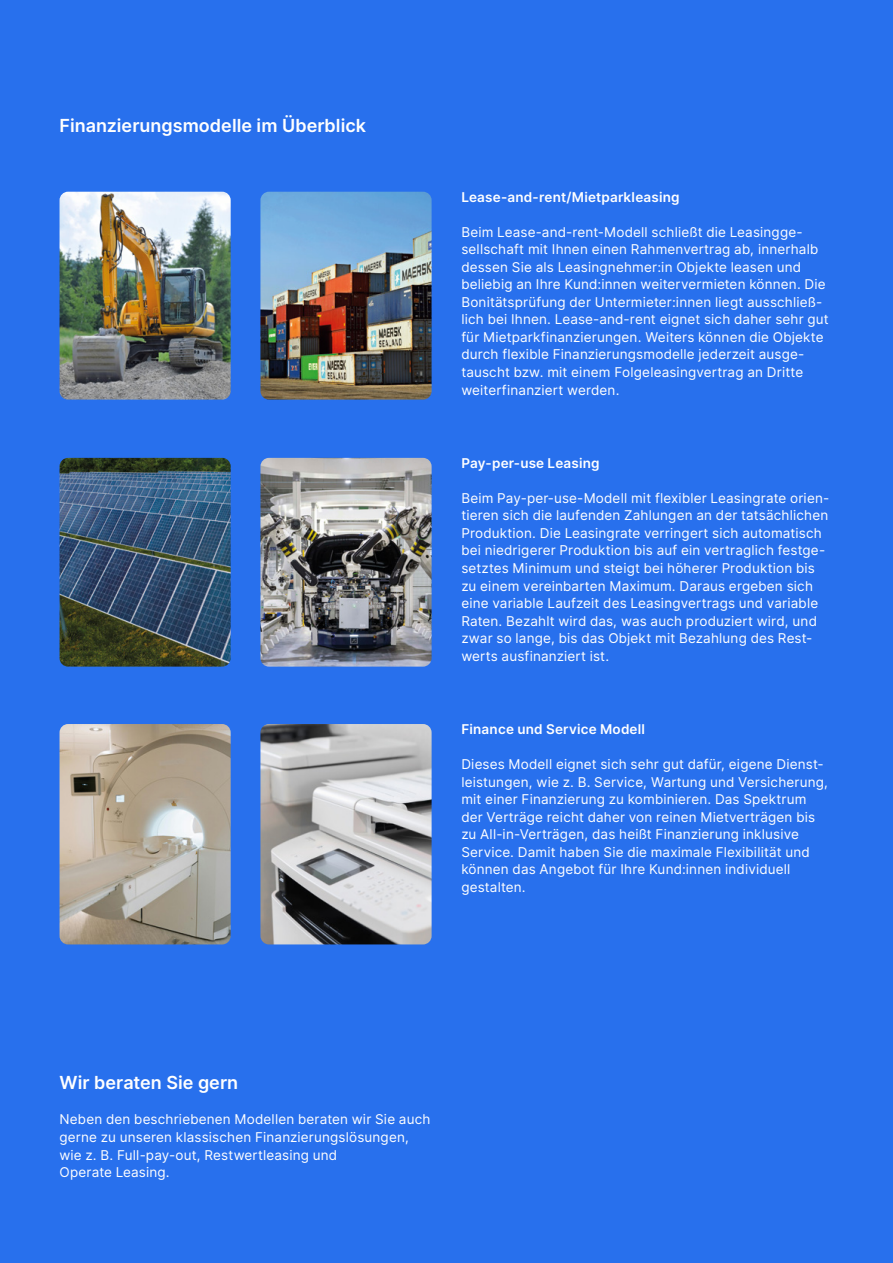
<style>
.page{position:relative;width:893px;height:1263px;background:#2870ed}
.page>*{position:absolute;margin:0;border:0;box-sizing:border-box;transform-origin:0 0}
.t1{font:600 18px "Inter";letter-spacing:.005em;color:#fff}
.t2{font:13.5px/17.5px "Inter";letter-spacing:.015em;color:#fff}
.t3{font:600 13.5px "Inter";letter-spacing:.015em;color:#fff}
</style>
<div class="page">
<img style="left:60px;top:192px;width:171px;height:208px">
<img style="left:260px;top:192px;width:172px;height:208px">
<img style="left:60px;top:458px;width:171px;height:209px">
<img style="left:260px;top:458px;width:172px;height:209px">
<img style="left:60px;top:724px;width:171px;height:220px">
<img style="left:260px;top:724px;width:172px;height:220px">
<h1 class="t1" style="left:60px;top:112px;width:308px">Finanzierungsmodelle im Überblick</h1>
<p class="t3" style="left:461px;top:187px;width:220px">Lease-and-rent/Mietparkleasing</p>
<p class="t2" style="left:461px;top:223px;width:369px">Beim Lease-and-rent-Modell schließt die Leasingge&shy;sellschaft mit Ihnen einen Rahmenvertrag ab, innerhalb dessen Sie als Leasingnehmer:in Objekte leasen und beliebig an Ihre Kund:innen weitervermieten können. Die Bonitätsprüfung der Untermieter:innen liegt ausschließ&shy;lich bei Ihnen. Lease-and-rent eignet sich daher sehr gut für Mietparkfinanzierungen. Weiters können die Objekte durch flexible Finanzierungsmodelle jederzeit ausge&shy;tauscht bzw. mit einem Folgeleasingvertrag an Dritte weiterfinanziert werden.</p>
<p class="t3" style="left:461px;top:453px;width:140px">Pay-per-use Leasing</p>
<p class="t2" style="left:461px;top:489px;width:369px">Beim Pay-per-use-Modell mit flexibler Leasingrate orien&shy;tieren sich die laufenden Zahlungen an der tatsächlichen Produktion. Die Leasingrate verringert sich automatisch bei niedrigerer Produktion bis auf ein vertraglich festge&shy;setztes Minimum und steigt bei höherer Produktion bis zu einem vereinbarten Maximum. Daraus ergeben sich eine variable Laufzeit des Leasingvertrags und variable Raten. Bezahlt wird das, was auch produziert wird, und zwar so lange, bis das Objekt mit Bezahlung des Rest&shy;werts ausfinanziert ist.</p>
<p class="t3" style="left:461px;top:719px;width:185px">Finance und Service Modell</p>
<p class="t2" style="left:461px;top:755px;width:368px">Dieses Modell eignet sich sehr gut dafür, eigene Dienst&shy;leistungen, wie z. B. Service, Wartung und Versicherung, mit einer Finanzierung zu kombinieren. Das Spektrum der Verträge reicht daher von reinen Mietverträgen bis zu All-in-Verträgen, das heißt Finanzierung inklusive Service. Damit haben Sie die maximale Flexibilität und können das Angebot für Ihre Kund:innen individuell gestalten.</p>
<h1 class="t1" style="left:60px;top:1069px;width:180px">Wir beraten Sie gern</h1>
<p class="t2" style="left:60px;top:1110px;width:372px">Neben den beschriebenen Modellen beraten wir Sie auch gerne zu unseren klassischen Finanzierungslösungen, wie z. B. Full-pay-out, Restwertleasing und<br>Operate Leasing.</p>
</div>
